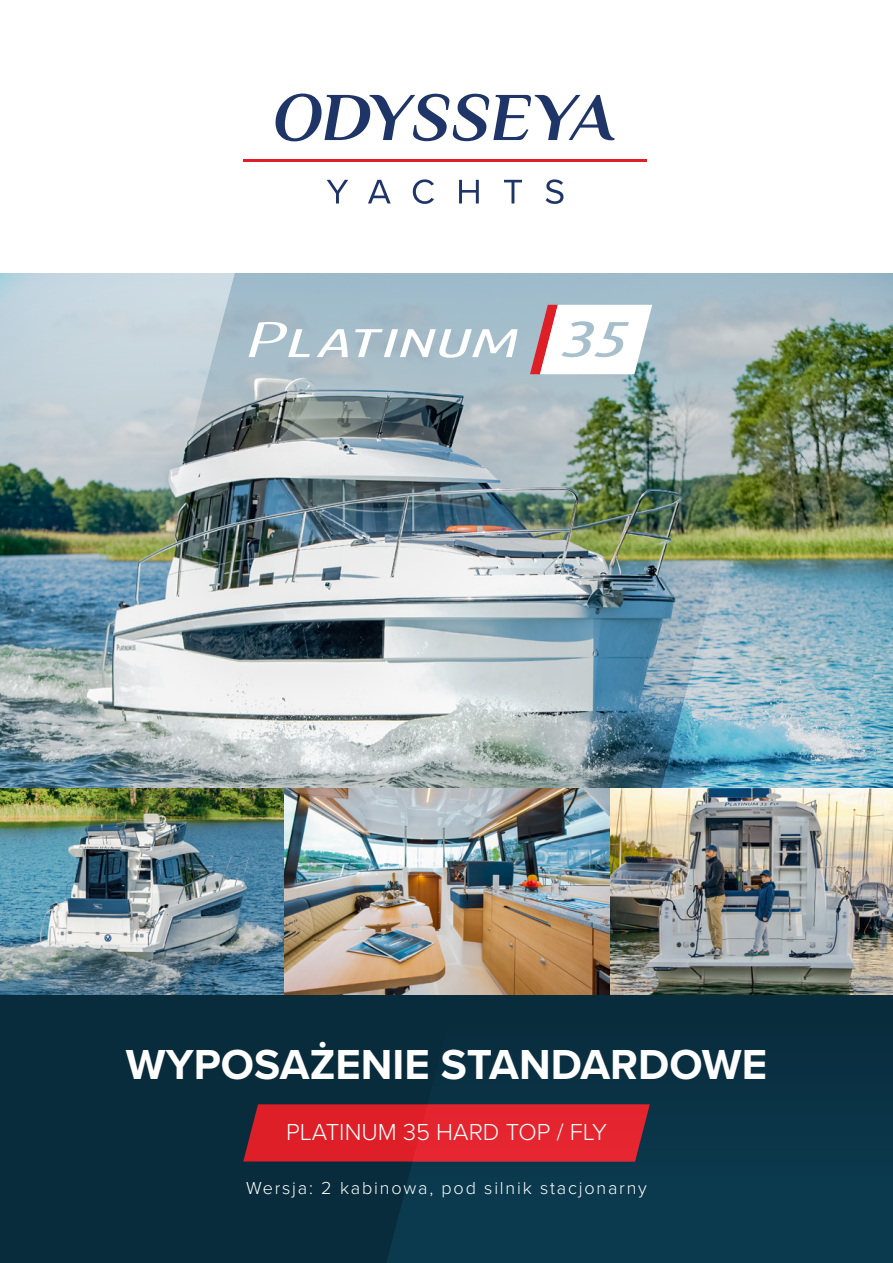
<style>
.page{position:relative;width:893px;height:1263px;background:#fff}
.page>*{position:absolute;margin:0;border:0;box-sizing:border-box;transform-origin:0 0}
.t1{font:700 43.5px "Proxima Nova";color:#fff}
.t2{font:300 24px "Proxima Nova";color:#fff}
.t3{font:300 18px "Proxima Nova";letter-spacing:.1em;color:#fff}
</style>
<div class="page">
<div style="left:0;top:994px;width:893px;height:269px;background:#092c3c"></div>
<svg style="left:243px;top:1104px;width:78px;height:57px;background:#c72029"></svg>
<svg style="left:321px;top:994px;width:572px;height:269px"></svg>
<svg style="left:276px;top:94px;width:339px;height:47px"></svg>
<svg style="left:327px;top:180px;width:21px;height:23px"></svg>
<svg style="left:368px;top:180px;width:23px;height:23px"></svg>
<svg style="left:413px;top:179px;width:21px;height:25px"></svg>
<svg style="left:459px;top:180px;width:20px;height:23px"></svg>
<svg style="left:504px;top:180px;width:18px;height:23px"></svg>
<svg style="left:546px;top:179px;width:17px;height:25px"></svg>
<hr style="left:243px;top:159px;width:404px;height:2px;background:#de1f26">
<img style="left:236px;top:274px;width:657px;height:720px">
<img style="left:99px;top:789px;width:184px;height:205px">
<img style="left:0;top:273px;width:236px;height:516px">
<img style="left:661px;top:273px;width:232px;height:516px">
<img style="left:0;top:789px;width:99px;height:205px">
<svg style="left:317px;top:329px;width:31px;height:28px"></svg>
<svg style="left:355px;top:329px;width:163px;height:29px"></svg>
<svg style="left:249px;top:322px;width:61px;height:35px"></svg>
<svg style="left:530px;top:305px;width:122px;height:69px"></svg>
<p class="t1" style="left:126px;top:1032px;width:643px">WYPOSAŻENIE STANDARDOWE</p>
<p class="t2" style="left:286px;top:1114px;width:322px">PLATINUM 35 HARD TOP / FLY</p>
<p class="t3" style="left:246px;top:1175px;width:402px">Wersja: 2 kabinowa, pod silnik stacjonarny</p>
</div>
